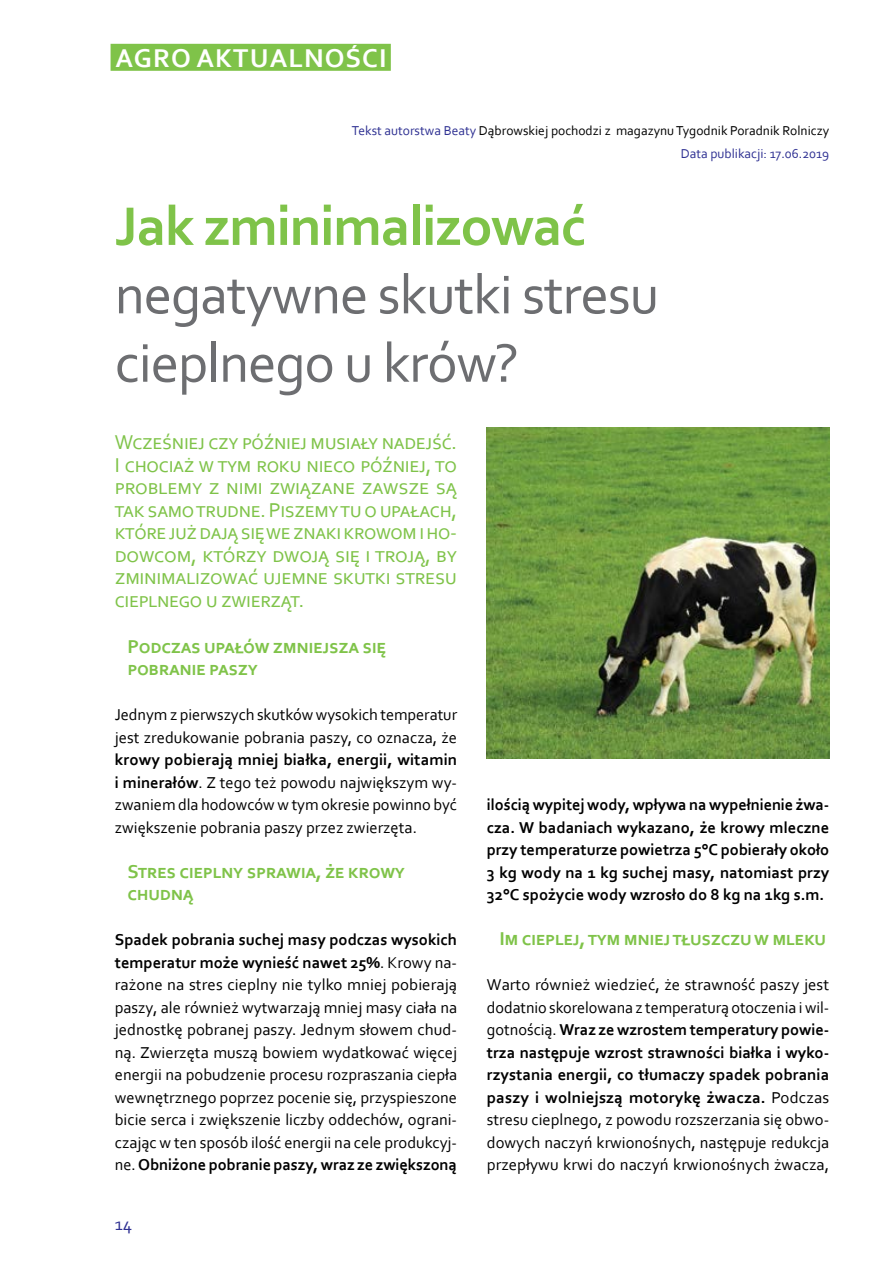
<style>
.page{position:relative;width:893px;height:1263px;background:#fff}
.page>*{position:absolute;margin:0;border:0;box-sizing:border-box;transform-origin:0 0}
.t1{font:57px/68.4px "Corbel";letter-spacing:-.02em;color:#6d6e71}
.t2{font:700 57px "Corbel";letter-spacing:-.02em;color:#7fc349}
.t3{font:700 27px "Corbel";letter-spacing:.04em;color:#fff}
.t4{font:21px/22.5px "Corbel";letter-spacing:-.02em;color:#7fc349;text-align:justify}
.t5{font:700 19.5px/22.5px "Corbel";letter-spacing:-.02em;color:#7fc349}
.t6{font:18px "Corbel";color:#2e3092}
.t7{font:16.5px/22.5px "Corbel";color:#000;text-align:justify}
.t8{font:700 16.5px/22.5px "Corbel";color:#000;text-align:justify}
.t9{font:13.5px/22.5px "Corbel";color:#000;text-align:right}
.s1{color:#2e3092}
.s2{font-weight:700}
</style>
<div class="page">
<div style="left:111px;top:44px;width:280px;height:27px;background:#7fc349"></div>
<img style="left:487px;top:428px;width:342px;height:331px">
<h2 class="t3" style="left:115px;top:41px;width:273px">AGRO AKTUALNOŚCI</h2>
<p class="t9" style="left:352px;top:119px;width:479px"><span class="s1">Tekst autorstwa Beaty</span> Dąbrowskiej pochodzi z magazynu Tygodnik Poradnik Rolniczy<br><span class="s1">Data publikacji: 17.06.2019</span></p>
<h1 class="t2" style="left:115px;top:191px;width:473px">Jak zminimalizować</h1>
<h1 class="t1" style="left:115px;top:259px;width:546px">negatywne skutki stresu cieplnego u krów?</h1>
<p class="t4" style="left:115px;top:431px;width:344px">Wcześniej czy później musiały nadejść.<br>I chociaż w tym roku nieco później, to problemy z nimi związane zawsze są tak samo trudne. Piszemy tu o upałach, które już dają się we znaki krowom i ho&shy;dowcom, którzy dwoją się i troją, by zminimalizować ujemne skutki stresu cieplnego u zwierząt.</p>
<p class="t5" style="left:128px;top:634px;width:260px">Podczas upałów zmniejsza się pobranie paszy</p>
<p class="t7" style="left:115px;top:703px;width:344px">Jednym z pierwszych skutków wysokich temperatur jest zredukowanie pobrania paszy, co oznacza, że</p>
<p class="t7" style="left:115px;top:748px;width:344px"><span class="s2">krowy pobierają mniej białka, energii, witamin i minerałów</span>. Z tego też powodu największym wy&shy;zwaniem dla hodowców w tym okresie powinno być zwiększenie pobrania paszy przez zwierzęta.</p>
<p class="t5" style="left:128px;top:859px;width:279px">Stres cieplny sprawia, że krowy chudną</p>
<p class="t7" style="left:115px;top:928px;width:344px"><span class="s2">Spadek pobrania suchej masy podczas wysokich temperatur może wynieść nawet 25%</span>. Krowy na&shy;rażone na stres cieplny nie tylko mniej pobierają paszy, ale również wytwarzają mniej masy ciała na jednostkę pobranej paszy. Jednym słowem chud&shy;ną. Zwierzęta muszą bowiem wydatkować więcej energii na pobudzenie procesu rozpraszania ciepła wewnętrznego poprzez pocenie się, przyspieszone bicie serca i zwiększenie liczby oddechów, ograni&shy;czając w ten sposób ilość energii na cele produkcyj&shy;ne. <span class="s2">Obniżone pobranie paszy, wraz ze zwiększoną</span></p>
<p class="t6" style="left:115px;top:1213px;width:19px">14</p>
<p class="t8" style="left:487px;top:793px;width:344px">ilością wypitej wody, wpływa na wypełnienie żwa&shy;cza. W badaniach wykazano, że krowy mleczne przy temperaturze powietrza 5°C pobierały około 3 kg wody na 1 kg suchej masy, natomiast przy 32°C spożycie wody wzrosło do 8 kg na 1kg s.m.</p>
<p class="t5" style="left:500px;top:927px;width:328px">Im cieplej, tym mniej tłuszczu w mleku</p>
<p class="t7" style="left:487px;top:973px;width:344px">Warto również wiedzieć, że strawność paszy jest dodatnio skorelowana z temperaturą otoczenia i wil&shy;gotnością. <span class="s2">Wraz ze wzrostem temperatury powie&shy;trza następuje wzrost strawności białka i wyko&shy;rzystania energii, co tłumaczy spadek pobrania paszy i wolniejszą motorykę żwacza.</span> Podczas stresu cieplnego, z powodu rozszerzania się obwo&shy;dowych naczyń krwionośnych, następuje redukcja przepływu krwi do naczyń krwionośnych żwacza,</p>
</div>
